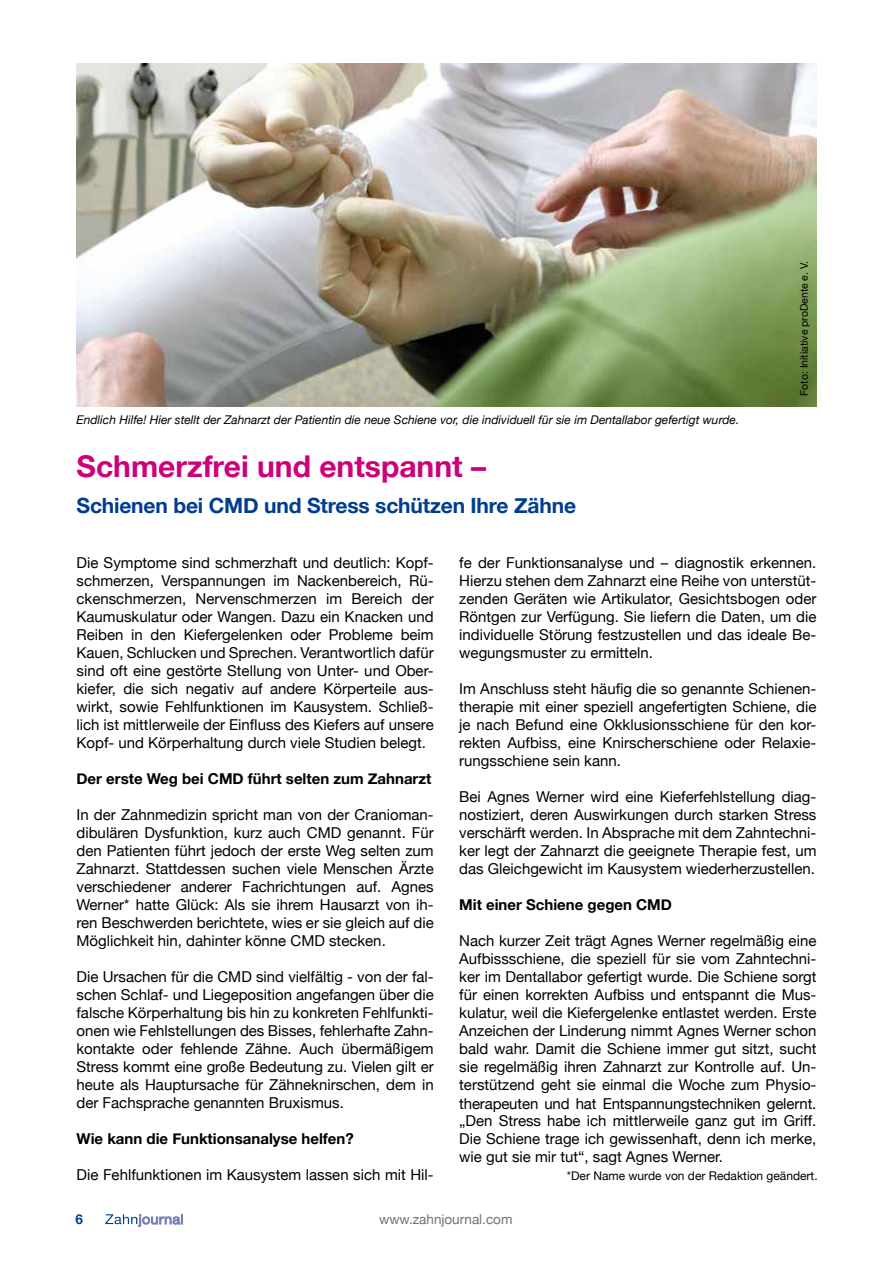
<style>
.page{position:relative;width:893px;height:1263px;background:#fff}
.page>*{position:absolute;margin:0;border:0;box-sizing:border-box;transform-origin:0 0}
.t1{font:700 30px "Helvetica Neue";color:#cd007b}
.t2{font:700 21px "Helvetica Neue";letter-spacing:-.01em;color:#003d90}
.t3{font:15px/18px "Helvetica Neue";color:#000;text-align:justify}
.t4{font:700 15px "Helvetica Neue";color:#000}
.t5{font:13.5px "Helvetica Neue";color:#707172}
.t6{font:700 13.5px "Helvetica Neue";color:#003d90}
.t7{font:italic 12px "Helvetica Neue";color:#000}
.t8{font:12px "Helvetica Neue";color:#000}
.t9{font:10.5px "Helvetica Neue";color:#000}
</style>
<div class="page">
<svg style="left:105px;top:1214px;width:78px;height:13px"></svg>
<img style="left:77px;top:64px;width:739px;height:343px">
<p class="t7" style="left:77px;top:412px;width:664px">Endlich Hilfe! Hier stellt der Zahnarzt der Patientin die neue Schiene vor, die individuell für sie im Dentallabor gefertigt wurde.</p>
<h1 class="t1" style="left:77px;top:448px;width:411px">Schmerzfrei und entspannt –</h1>
<h2 class="t2" style="left:77px;top:493px;width:501px">Schienen bei CMD und Stress schützen Ihre Zähne</h2>
<p class="t9" style="left:798px;top:396px;width:136px;rotate:-90deg">Foto: Initiative proDente e. V.</p>
<p class="t3" style="left:77px;top:553px;width:359px">Die Symptome sind schmerzhaft und deutlich: Kopf&shy;schmerzen, Verspannungen im Nackenbereich, Rü&shy;ckenschmerzen, Nervenschmerzen im Bereich der Kaumuskulatur oder Wangen. Dazu ein Knacken und Reiben in den Kiefergelenken oder Probleme beim Kauen, Schlucken und Sprechen. Verantwortlich dafür sind oft eine gestörte Stellung von Unter- und Ober&shy;kiefer, die sich negativ auf andere Körperteile aus&shy;wirkt, sowie Fehlfunktionen im Kausystem. Schließ&shy;lich ist mittlerweile der Einfluss des Kiefers auf unsere Kopf- und Körperhaltung durch viele Studien belegt.</p>
<p class="t4" style="left:77px;top:769px;width:356px">Der erste Weg bei CMD führt selten zum Zahnarzt</p>
<p class="t3" style="left:77px;top:805px;width:359px">In der Zahnmedizin spricht man von der Cranioman&shy;dibulären Dysfunktion, kurz auch CMD genannt. Für den Patienten führt jedoch der erste Weg selten zum Zahnarzt. Stattdessen suchen viele Menschen Ärzte verschiedener anderer Fachrichtungen auf. Agnes Werner* hatte Glück: Als sie ihrem Hausarzt von ih&shy;ren Beschwerden berichtete, wies er sie gleich auf die Möglichkeit hin, dahinter könne CMD stecken.</p>
<p class="t3" style="left:77px;top:967px;width:359px">Die Ursachen für die CMD sind vielfältig - von der fal&shy;schen Schlaf- und Liegeposition angefangen über die falsche Körperhaltung bis hin zu konkreten Fehlfunkti&shy;onen wie Fehlstellungen des Bisses, fehlerhafte Zahn&shy;kontakte oder fehlende Zähne. Auch übermäßigem Stress kommt eine große Bedeutung zu. Vielen gilt er heute als Hauptursache für Zähneknirschen, dem in der Fachsprache genannten Bruxismus.</p>
<p class="t4" style="left:77px;top:1129px;width:279px">Wie kann die Funktionsanalyse helfen?</p>
<p class="t3" style="left:77px;top:1165px;width:359px">Die Fehlfunktionen im Kausystem lassen sich mit Hil-</p>
<p class="t8" style="left:567px;top:1168px;width:252px">*Der Name wurde von der Redaktion geändert.</p>
<p class="t3" style="left:459px;top:553px;width:359px">fe der Funktionsanalyse und – diagnostik erkennen.<br>Hierzu stehen dem Zahnarzt eine Reihe von unterstüt&shy;zenden Geräten wie Artikulator, Gesichtsbogen oder Röntgen zur Verfügung. Sie liefern die Daten, um die individuelle Störung festzustellen und das ideale Be&shy;wegungsmuster zu ermitteln.</p>
<p class="t3" style="left:459px;top:679px;width:359px">Im Anschluss steht häufig die so genannte Schienen&shy;therapie mit einer speziell angefertigten Schiene, die je nach Befund eine Okklusionsschiene für den kor&shy;rekten Aufbiss, eine Knirscherschiene oder Relaxie&shy;rungsschiene sein kann.</p>
<p class="t3" style="left:459px;top:787px;width:359px">Bei Agnes Werner wird eine Kieferfehlstellung diag&shy;nostiziert, deren Auswirkungen durch starken Stress verschärft werden. In Absprache mit dem Zahntechni&shy;ker legt der Zahnarzt die geeignete Therapie fest, um das Gleichgewicht im Kausystem wiederherzustellen.</p>
<p class="t4" style="left:459px;top:895px;width:214px">Mit einer Schiene gegen CMD</p>
<p class="t3" style="left:459px;top:931px;width:359px">Nach kurzer Zeit trägt Agnes Werner regelmäßig eine Aufbissschiene, die speziell für sie vom Zahntechni&shy;ker im Dentallabor gefertigt wurde. Die Schiene sorgt für einen korrekten Aufbiss und entspannt die Mus&shy;kulatur, weil die Kiefergelenke entlastet werden. Erste Anzeichen der Linderung nimmt Agnes Werner schon bald wahr. Damit die Schiene immer gut sitzt, sucht sie regelmäßig ihren Zahnarzt zur Kontrolle auf. Un&shy;terstützend geht sie einmal die Woche zum Physio-</p>
<p class="t3" style="left:459px;top:1095px;width:359px;line-height:16.5px">therapeuten und hat Entspannungstechniken gelernt. „Den Stress habe ich mittlerweile ganz gut im Griff.</p>
<p class="t3" style="left:459px;top:1129px;width:359px">Die Schiene trage ich gewissenhaft, denn ich merke, wie gut sie mir tut“, sagt Agnes Werner.</p>
<p class="t6" style="left:75px;top:1211px;width:9px">6</p>
<p class="t5" style="left:379px;top:1211px;width:135px">www.zahnjournal.com</p>
</div>
